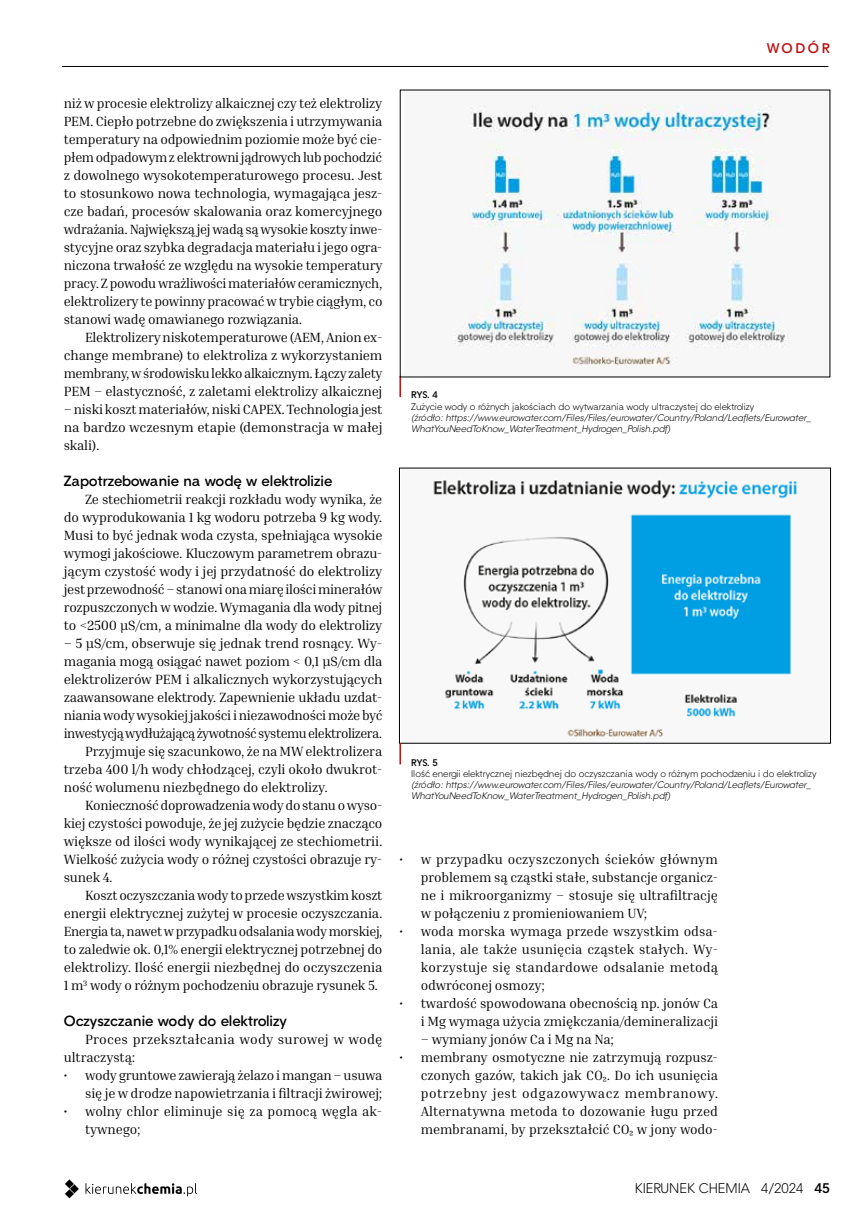
<style>
.page{position:relative;width:864px;height:1229px;background:#fff}
.page>*{position:absolute;margin:0;border:0;box-sizing:border-box;transform-origin:0 0}
.t1{font:700 14.25px "Straight EFN";color:#000}
.t2{font:13.5px/18px "Inria Serif";letter-spacing:-.015em;color:#000;text-align:justify}
.t3{font:13.5px "Inria Serif";letter-spacing:-.04em;color:#000}
.t4{font:13.5px/18px "Inria Serif";letter-spacing:.01em;color:#000}
.t5{font:13.5px "Straight EFN";color:#000}
.t6{font:700 13.5px "Straight EFN";letter-spacing:.19em;color:#bd100f}
.t7{font:italic 9.3px/11.1px "Straight EFN";color:#000}
.t8{font:9.3px "Straight EFN";color:#000}
.t9{font:700 9.3px "Straight EFN";color:#000}
.s1{font-weight:700}
</style>
<div class="page">
<hr style="left:62px;top:66px;width:766px;height:1px;background:#000">
<img style="left:433px;top:480px;width:364px;height:258px">
<hr style="left:399px;top:376px;width:2px;height:21px;background:#bd100f">
<hr style="left:399px;top:743px;width:2px;height:21px;background:#bd100f">
<img style="left:452px;top:104px;width:337px;height:262px">
<svg style="left:85px;top:1183px;width:112px;height:13px"></svg>
<svg style="left:65px;top:1179px;width:14px;height:19px"></svg>
<p class="t6" style="left:766px;top:40px;width:65px">WODÓR</p>
<p class="t2" style="left:64px;top:94px;width:320px">niż w procesie elektrolizy alkaicznej czy też elektrolizy PEM. Ciepło potrzebne do zwiększenia i utrzymywania temperatury na odpowiednim poziomie może być cie&shy;płem odpadowym z elektrowni jądrowych lub pochodzić z dowolnego wysokotemperaturowego procesu. Jest to stosunkowo nowa technologia, wymagająca jesz&shy;cze badań, procesów skalowania oraz komercyjnego wdrażania. Największą jej wadą są wysokie koszty inwe&shy;stycyjne oraz szybka degradacja materiału i jego ogra&shy;niczona trwałość ze względu na wysokie temperatury pracy. Z powodu wrażliwości materiałów ceramicznych, elektrolizery te powinny pracować w trybie ciągłym, co stanowi wadę omawianego rozwiązania.</p>
<p class="t2" style="left:64px;top:328px;width:320px;text-indent:21px">Elektrolizery niskotemperaturowe (AEM, Anion ex&shy;change membrane) to elektroliza z wykorzystaniem membrany, w środowisku lekko alkaicznym. Łączy zalety PEM – elastyczność, z zaletami elektrolizy alkaicznej</p>
<p class="t2" style="left:64px;top:400px;width:320px">– niski koszt materiałów, niski CAPEX. Technologia jest na bardzo wczesnym etapie (demonstracja w małej skali).</p>
<p class="t1" style="left:64px;top:472px;width:270px">Zapotrzebowanie na wodę w elektrolizie</p>
<p class="t2" style="left:64px;top:490px;width:320px;text-indent:21px">Ze stechiometrii reakcji rozkładu wody wynika, że do wyprodukowania 1 kg wodoru potrzeba 9 kg wody.<br>Musi to być jednak woda czysta, spełniająca wysokie wymogi jakościowe. Kluczowym parametrem obrazu&shy;jącym czystość wody i jej przydatność do elektrolizy jest przewodność – stanowi ona miarę ilości minerałów rozpuszczonych w wodzie. Wymagania dla wody pitnej to &lt;2500 µS/cm, a minimalne dla wody do elektrolizy</p>
<p class="t2" style="left:64px;top:634px;width:320px">– 5 µS/cm, obserwuje się jednak trend rosnący. Wy-</p>
<p class="t2" style="left:64px;top:652px;width:320px">magania mogą osiągać nawet poziom &lt; 0,1 µS/cm dla</p>
<p class="t2" style="left:64px;top:670px;width:320px">elektrolizerów PEM i alkalicznych wykorzystujących</p>
<p class="t2" style="left:64px;top:688px;width:320px">zaawansowane elektrody. Zapewnienie układu uzdat-</p>
<p class="t2" style="left:64px;top:706px;width:320px">niania wody wysokiej jakości i niezawodności może być</p>
<p class="t3" style="left:64px;top:725px;width:320px">inwestycją wydłużającą żywotność systemu elektrolizera.</p>
<p class="t2" style="left:85px;top:742px;width:298px">Przyjmuje się szacunkowo, że na MW elektrolizera</p>
<p class="t2" style="left:64px;top:760px;width:320px">trzeba 400 l/h wody chłodzącej, czyli około dwukrot-</p>
<p class="t2" style="left:64px;top:778px;width:265px">ność wolumenu niezbędnego do elektrolizy.</p>
<p class="t2" style="left:85px;top:796px;width:299px">Konieczność doprowadzenia wody do stanu o wyso-</p>
<p class="t2" style="left:64px;top:814px;width:320px">kiej czystości powoduje, że jej zużycie będzie znacząco</p>
<p class="t2" style="left:64px;top:832px;width:320px">większe od ilości wody wynikającej ze stechiometrii.</p>
<p class="t2" style="left:64px;top:850px;width:320px">Wielkość zużycia wody o różnej czystości obrazuje ry-</p>
<p class="t2" style="left:64px;top:868px;width:50px">sunek 4.</p>
<p class="t2" style="left:85px;top:886px;width:299px">Koszt oczyszczania wody to przede wszystkim koszt</p>
<p class="t2" style="left:64px;top:904px;width:320px">energii elektrycznej zużytej w procesie oczyszczania.</p>
<p class="t2" style="left:64px;top:922px;width:320px">Energia ta, nawet w przypadku odsalania wody morskiej,</p>
<p class="t2" style="left:64px;top:940px;width:320px">to zaledwie ok. 0,1% energii elektrycznej potrzebnej do</p>
<p class="t2" style="left:64px;top:958px;width:320px">elektrolizy. Ilość energii niezbędnej do oczyszczenia</p>
<p class="t2" style="left:64px;top:976px;width:315px">1 m<sup>3</sup> wody o różnym pochodzeniu obrazuje rysunek 5.</p>
<p class="t1" style="left:64px;top:1012px;width:224px">Oczyszczanie wody do elektrolizy</p>
<p class="t4" style="left:64px;top:1030px;width:320px;text-indent:21px">Proces przekształcania wody surowej w wodę ultraczystą:</p>
<p class="t2" style="left:64px;top:1066px;width:320px;text-align:right">• wody gruntowe zawierają żelazo i mangan – usuwa się je w drodze napowietrzania i filtracji żwirowej;</p>
<p class="t2" style="left:85px;top:1102px;width:299px;text-indent:-21px">• wolny chlor eliminuje się za pomocą węgla ak&shy;tywnego;</p>
<p class="t9" style="left:411px;top:389px;width:28px">RYS. 4</p>
<p class="t8" style="left:411px;top:401px;width:344px">Zużycie wody o różnych jakościach do wytwarzania wody ultraczystej do elektrolizy</p>
<p class="t7" style="left:411px;top:412px;width:401px">(źródło: https://www.eurowater.com/Files/Files/eurowater/Country/Poland/Leaflets/Eurowater_<br>WhatYouNeedToKnow_WaterTreatment_Hydrogen_Polish.pdf)</p>
<p class="t9" style="left:411px;top:757px;width:28px">RYS. 5</p>
<p class="t8" style="left:411px;top:768px;width:407px">Ilość energii elektrycznej niezbędnej do oczyszczania wody o różnym pochodzeniu i do elektrolizy</p>
<p class="t7" style="left:411px;top:779px;width:401px">(źródło: https://www.eurowater.com/Files/Files/eurowater/Country/Poland/Leaflets/Eurowater_<br>WhatYouNeedToKnow_WaterTreatment_Hydrogen_Polish.pdf)</p>
<p class="t2" style="left:420px;top:850px;width:299px;text-indent:-21px">• w przypadku oczyszczonych ścieków głównym problemem są cząstki stałe, substancje organicz&shy;ne i mikroorganizmy – stosuje się ultrafiltrację w połączeniu z promieniowaniem UV;</p>
<p class="t2" style="left:420px;top:922px;width:299px;text-indent:-21px">• woda morska wymaga przede wszystkim odsa&shy;lania, ale także usunięcia cząstek stałych. Wy&shy;korzystuje się standardowe odsalanie metodą odwróconej osmozy;</p>
<p class="t2" style="left:399px;top:994px;width:320px;text-align:right">• twardość spowodowana obecnością np. jonów Ca i Mg wymaga użycia zmiękczania/demineralizacji</p>
<p class="t2" style="left:420px;top:1030px;width:195px">– wymiany jonów Ca i Mg na Na;</p>
<p class="t2" style="left:420px;top:1048px;width:299px;text-indent:-21px">• membrany osmotyczne nie zatrzymują rozpusz&shy;czonych gazów, takich jak CO₂. Do ich usunięcia potrzebny jest odgazowywacz membranowy.<br>Alternatywna metoda to dozowanie ługu przed membranami, by przekształcić CO₂ w jony wodo-</p>
<p class="t5" style="left:634px;top:1180px;width:196px">KIERUNEK CHEMIA 4/2024 <span class="s1">45</span></p>
</div>
